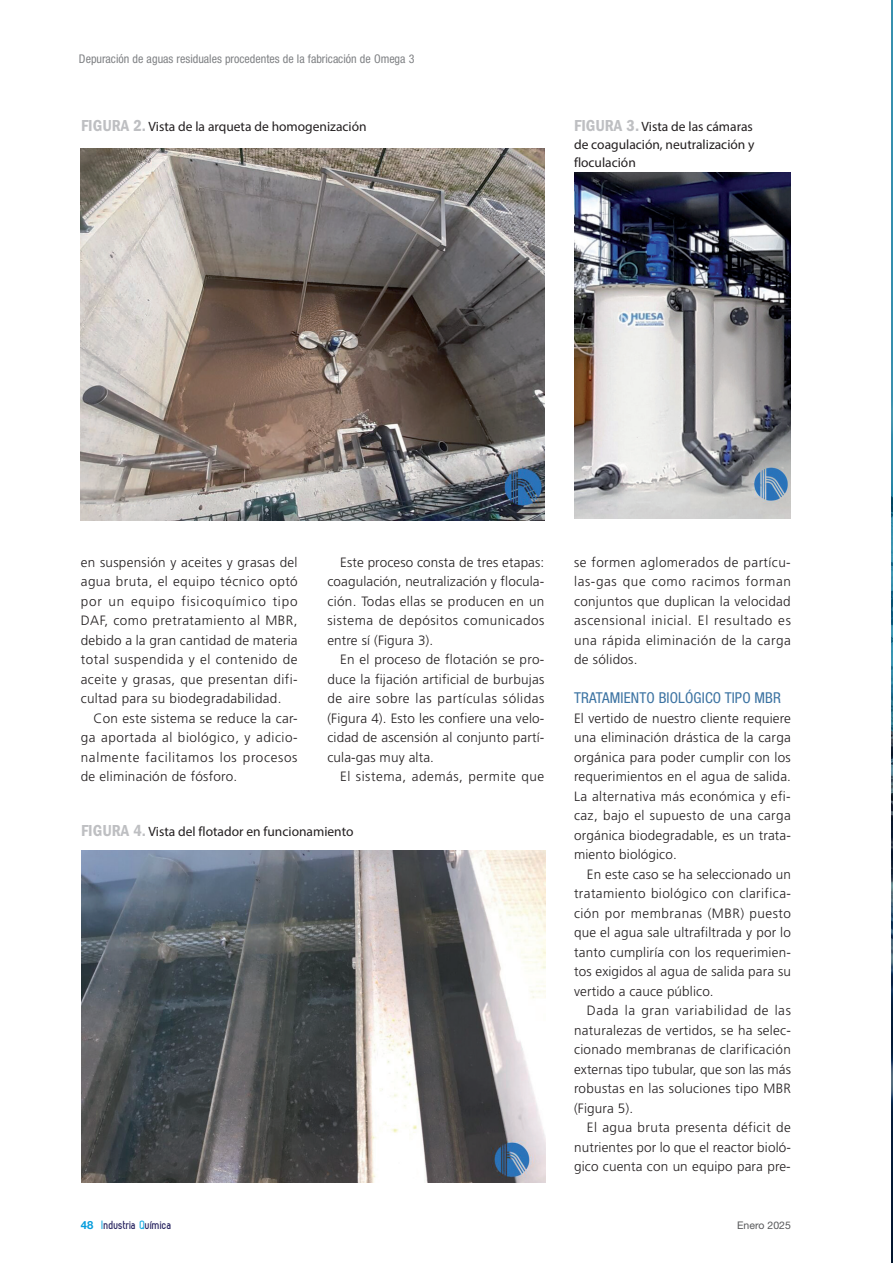
<style>
.page{position:relative;width:893px;height:1263px;background:#fff}
.page>*{position:absolute;margin:0;border:0;box-sizing:border-box;transform-origin:0 0}
.t1{font:condensed 15px "Helvetica Neue LT Std";letter-spacing:.01em;color:#3c73a2}
.t2{font:300 13.5px/19.5px "Frutiger";letter-spacing:.02em;color:#231f20;text-align:justify}
.t3{font:13.5px/18px "Myriad Pro";color:#231f20}
.t4{font:300 13.5px "Frutiger";letter-spacing:.04em;color:#231f20}
.t5{font:condensed 12px "Helvetica Neue LT Std";color:#808285}
.t6{font:700 12px "Zag";color:#27235f}
.t7{font:10.5px "Helvetica Neue LT Std";color:#57585a}
.s1{font-family:"Franklin Gothic";font-weight:600;font-stretch:condensed;font-size:16.5px;color:#bebfc2}
.s2{font-family:"Helvetica Neue LT Std";font-size:11.25px;color:#069ddc}
.s3{color:#1bace1}
</style>
<div class="page">
<img style="left:82px;top:850px;width:463px;height:332px">
<img style="left:81px;top:149px;width:463px;height:371px">
<img style="left:574px;top:172px;width:217px;height:347px">
<svg style="left:891px;top:785px;width:2px;height:478px"></svg>
<svg style="left:891px;top:0;width:2px;height:785px;background:#3285a1"></svg>
<p class="t5" style="left:79px;top:51px;width:337px">Depuración de aguas residuales procedentes de la fabricación de Omega 3</p>
<p class="t3" style="left:81px;top:118px;width:287px"><span class="s1">FIGURA 2.</span> Vista de la arqueta de homogenización</p>
<p class="t3" style="left:574px;top:118px;width:182px"><span class="s1">FIGURA 3.</span> Vista de las cámaras de coagulación, neutralización y floculación</p>
<p class="t2" style="left:81px;top:553px;width:218px">en suspensión y aceites y grasas del agua bruta, el equipo técnico optó por un equipo fisicoquímico tipo DAF, como pretratamiento al MBR, debido a la gran cantidad de materia total suspendida y el contenido de aceite y grasas, que presentan difi&shy;cultad para su biodegradabilidad.</p>
<p class="t2" style="left:81px;top:709px;width:218px;text-indent:13px">Con este sistema se reduce la car&shy;ga aportada al biológico, y adicio&shy;nalmente facilitamos los procesos de eliminación de fósforo.</p>
<p class="t2" style="left:327px;top:553px;width:218px;text-indent:13px">Este proceso consta de tres etapas: coagulación, neutralización y flocula&shy;ción. Todas ellas se producen en un sistema de depósitos comunicados entre sí (Figura 3).</p>
<p class="t2" style="left:327px;top:650px;width:218px;text-indent:13px">En el proceso de flotación se pro&shy;duce la fijación artificial de burbujas de aire sobre las partículas sólidas (Figura 4). Esto les confiere una velo&shy;cidad de ascensión al conjunto partí&shy;cula-gas muy alta.</p>
<p class="t4" style="left:340px;top:769px;width:206px">El sistema, además, permite que</p>
<p class="t3" style="left:81px;top:822px;width:274px"><span class="s1">FIGURA 4.</span> Vista del flotador en funcionamiento</p>
<p class="t2" style="left:574px;top:553px;width:218px">se formen aglomerados de partícu&shy;las-gas que como racimos forman conjuntos que duplican la velocidad ascensional inicial. El resultado es una rápida eliminación de la carga de sólidos.</p>
<p class="t1" style="left:574px;top:689px;width:208px">tratamiento biológico tipo mbr</p>
<p class="t2" style="left:574px;top:709px;width:218px">El vertido de nuestro cliente requiere una eliminación drástica de la carga orgánica para poder cumplir con los requerimientos en el agua de salida.<br>La alternativa más económica y efi&shy;caz, bajo el supuesto de una carga orgánica biodegradable, es un trata&shy;miento biológico.</p>
<p class="t2" style="left:574px;top:865px;width:218px;text-indent:13px">En este caso se ha seleccionado un tratamiento biológico con clarifica&shy;ción por membranas (MBR) puesto que el agua sale ultrafiltrada y por lo tanto cumpliría con los requerimien&shy;tos exigidos al agua de salida para su vertido a cauce público.</p>
<p class="t2" style="left:574px;top:1001px;width:218px;text-indent:13px">Dada la gran variabilidad de las naturalezas de vertidos, se ha selec&shy;cionado membranas de clarificación externas tipo tubular, que son las más robustas en las soluciones tipo MBR (Figura 5).</p>
<p class="t2" style="left:574px;top:1118px;width:218px;text-indent:13px">El agua bruta presenta déficit de nutrientes por lo que el reactor bioló&shy;gico cuenta con un equipo para pre-</p>
<p class="t6" style="left:81px;top:1218px;width:93px"><span class="s2">48</span> <span class="s3">I</span>ndustria <span class="s3">Q</span>uímica</p>
<p class="t7" style="left:737px;top:1219px;width:55px">Enero 2025</p>
</div>
